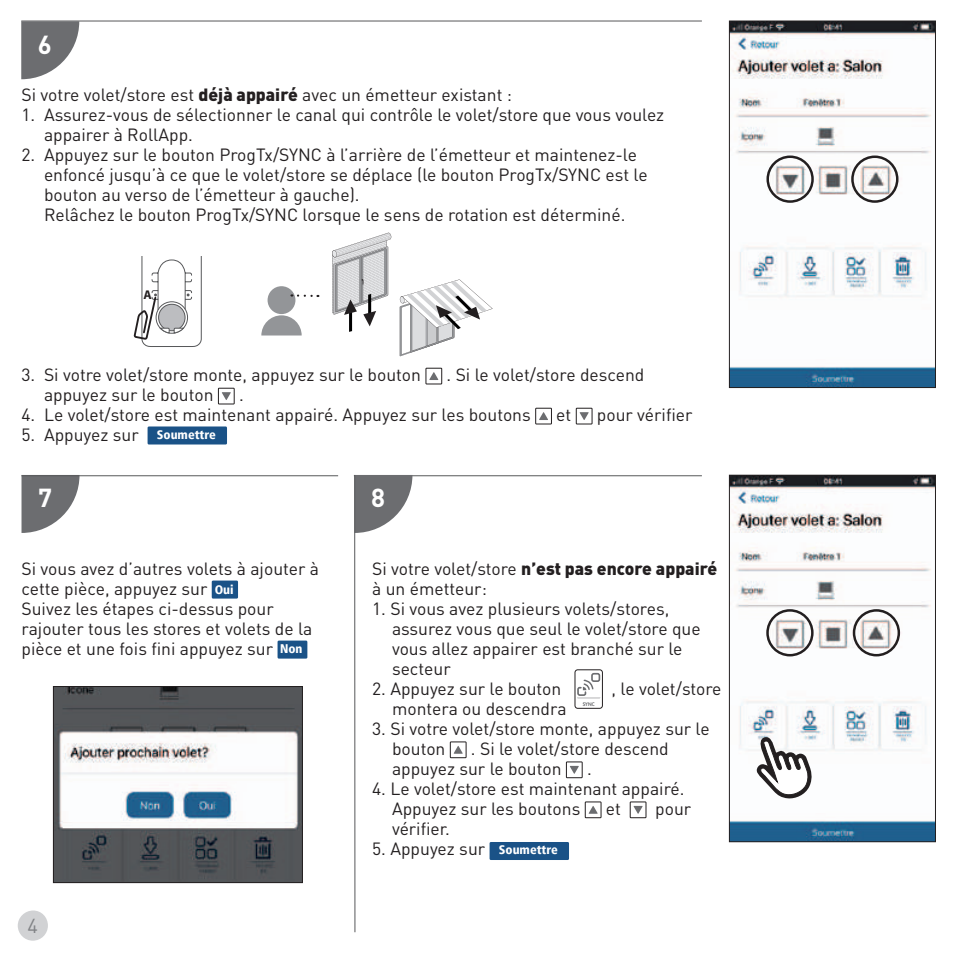
<style>
.page{position:relative;width:957px;height:957px;background:#fff}
.page>*{position:absolute;margin:0;border:0;box-sizing:border-box;transform-origin:0 0}
.t1{font:700 25.75px "DIN Pro";color:#fff}
.t2{font:20px "DIN Pro";color:#808285}
.t3{font:17.5px/20px "DIN Pro";color:#231f20}
.t4{font:700 12.75px "Myriad Pro";color:#231f20}
.t5{font:800 4.75px "Futura LT";color:#6c6d70}
.s1{font-weight:900}
.s2{font-family:"Frutiger LT";font-weight:900;font-stretch:condensed;font-size:12.5px;color:#fff}
</style>
<div class="page">
<hr style="left:354px;top:475px;width:348px;height:1px;background:#57585a">
<hr style="left:21px;top:21px;width:681px;height:1px;background:#57585a">
<svg style="left:21px;top:21px;width:58px;height:58px"></svg>
<svg style="left:355px;top:475px;width:57px;height:58px"></svg>
<svg style="left:22px;top:476px;width:57px;height:57px"></svg>
<hr style="left:354px;top:475px;width:1px;height:457px;background:#57585a">
<hr style="left:22px;top:475px;width:316px;height:1px;background:#57585a">
<div style="left:425px;top:368px;width:17px;height:16px;border:1px solid #231f20"></div>
<svg style="left:429px;top:372px;width:9px;height:8px"></svg>
<div style="left:218px;top:388px;width:17px;height:16px;border:1px solid #231f20"></div>
<svg style="left:222px;top:392px;width:9px;height:8px"></svg>
<div style="left:535px;top:408px;width:17px;height:16px;border:1px solid #231f20"></div>
<svg style="left:539px;top:412px;width:9px;height:8px"></svg>
<div style="left:576px;top:408px;width:16px;height:16px;border:1px solid #231f20"></div>
<svg style="left:579px;top:412px;width:9px;height:8px"></svg>
<div style="left:148px;top:426px;width:79px;height:18px;background:#1a5287"></div>
<div style="left:212px;top:580px;width:26px;height:18px;background:#1a5287"></div>
<div style="left:277px;top:640px;width:30px;height:18px;background:#1a5287"></div>
<svg style="left:577px;top:672px;width:24px;height:27px"></svg>
<div style="left:574px;top:669px;width:29px;height:40px;border:1px solid #231f20;border-radius:3px"></div>
<div style="left:450px;top:741px;width:16px;height:17px;border:1px solid #231f20"></div>
<svg style="left:454px;top:746px;width:9px;height:8px"></svg>
<div style="left:566px;top:761px;width:17px;height:17px;border:1px solid #231f20"></div>
<svg style="left:570px;top:766px;width:9px;height:8px"></svg>
<div style="left:585px;top:801px;width:16px;height:17px;border:1px solid #231f20"></div>
<svg style="left:588px;top:806px;width:9px;height:8px"></svg>
<div style="left:630px;top:801px;width:16px;height:17px;border:1px solid #231f20"></div>
<svg style="left:633px;top:806px;width:9px;height:8px"></svg>
<div style="left:489px;top:842px;width:80px;height:18px;background:#1a5287"></div>
<img style="left:55px;top:688px;width:246px;height:193px">
<div style="left:53px;top:686px;width:250px;height:197px;border:1px solid #231f20"></div>
<svg style="left:400px;top:279px;width:93px;height:77px"></svg>
<hr style="left:349px;top:307px;width:3px;height:24px;background:#000">
<svg style="left:332px;top:233px;width:59px;height:95px"></svg>
<svg style="left:261px;top:315px;width:41px;height:20px"></svg>
<div style="left:267px;top:286px;width:28px;height:28px;background:#939598;border-radius:50%"></div>
<svg style="left:298px;top:294px;width:20px;height:3px"></svg>
<svg style="left:134px;top:256px;width:68px;height:91px"></svg>
<img style="left:731px;top:23px;width:202px;height:363px">
<div style="left:729px;top:21px;width:206px;height:367px;border:1px solid #231f20"></div>
<img style="left:731px;top:477px;width:202px;height:363px">
<div style="left:729px;top:475px;width:206px;height:367px;border:1px solid #231f20"></div>
<div style="left:766px;top:155px;width:48px;height:48px;border:2px solid #231f20;border-radius:50%"></div>
<div style="left:851px;top:155px;width:47px;height:48px;border:2px solid #231f20;border-radius:50%"></div>
<div style="left:766px;top:609px;width:47px;height:47px;border:2px solid #231f20;border-radius:50%"></div>
<div style="left:853px;top:609px;width:47px;height:47px;border:2px solid #231f20;border-radius:50%"></div>
<svg style="left:754px;top:735px;width:59px;height:64px"></svg>
<div style="left:15px;top:908px;width:35px;height:35px;background:#d1d2d4;border-radius:50%"></div>
<div style="left:13px;top:905px;width:40px;height:40px;border:5px solid #fff;border-radius:50%"></div>
<h1 class="t1" style="left:38px;top:27px;width:15px">6</h1>
<p class="t3" style="left:22px;top:84px;width:492px">Si votre volet/store est <span class="s1">déjà appairé</span> avec un émetteur existant :</p>
<p class="t3" style="left:44px;top:104px;width:622px;text-indent:-23px">1. Assurez-vous de sélectionner le canal qui contrôle le volet/store que vous voulez appairer à RollApp.</p>
<p class="t3" style="left:44px;top:144px;width:605px;text-indent:-23px">2. Appuyez sur le bouton ProgTx/SYNC à l’arrière de l’émetteur et maintenez-le enfoncé jusqu’à ce que le volet/store se déplace (le bouton ProgTx/SYNC est le bouton au verso de l’émetteur à gauche).<br>Relâchez le bouton ProgTx/SYNC lorsque le sens de rotation est déterminé.</p>
<p class="t4" style="left:143px;top:286px;width:10px">A</p>
<p class="t3" style="left:22px;top:364px;width:401px">3. Si votre volet/store monte, appuyez sur le bouton</p>
<p class="t3" style="left:446px;top:364px;width:199px">. Si le volet/store descend</p>
<p class="t3" style="left:44px;top:384px;width:171px">appuyez sur le bouton</p>
<p class="t3" style="left:239px;top:384px;width:6px">.</p>
<p class="t3" style="left:22px;top:404px;width:511px">4. Le volet/store est maintenant appairé. Appuyez sur les boutons</p>
<p class="t3" style="left:556px;top:404px;width:17px">et</p>
<p class="t3" style="left:597px;top:404px;width:97px">pour vérifier</p>
<p class="t3" style="left:22px;top:424px;width:196px">5. Appuyez sur <span class="s2">Soumettre</span></p>
<h1 class="t1" style="left:38px;top:480px;width:15px">7</h1>
<h1 class="t1" style="left:371px;top:480px;width:15px">8</h1>
<p class="t3" style="left:22px;top:558px;width:299px">Si vous avez d’autres volets à ajouter à cette pièce, appuyez sur <span class="s2">Oui<br></span>Suivez les étapes ci-dessus pour rajouter tous les stores et volets de la pièce et une fois fini appuyez sur <span class="s2">Non</span></p>
<p class="t3" style="left:372px;top:557px;width:346px">Si votre volet/store <span class="s1">n’est pas encore appairé </span>à un émetteur:</p>
<p class="t3" style="left:392px;top:597px;width:310px;text-indent:-20px">1. Si vous avez plusieurs volets/stores, assurez vous que seul le volet/store que vous allez appairer est branché sur le secteur</p>
<p class="t3" style="left:372px;top:677px;width:191px">2. Appuyez sur le bouton</p>
<p class="t5" style="left:583px;top:701px;width:13px">SYNC</p>
<p class="t3" style="left:611px;top:677px;width:111px">, le volet/store</p>
<p class="t3" style="left:392px;top:697px;width:176px">montera ou descendra</p>
<p class="t3" style="left:392px;top:717px;width:319px;text-indent:-20px">3. Si votre volet/store monte, appuyez sur le bouton</p>
<p class="t3" style="left:392px;top:737px;width:278px;text-indent:79px">. Si le volet/store descend appuyez sur le bouton</p>
<p class="t3" style="left:587px;top:757px;width:6px">.</p>
<p class="t3" style="left:392px;top:777px;width:294px;text-indent:-20px">4. Le volet/store est maintenant appairé.<br>Appuyez sur les boutons</p>
<p class="t3" style="left:606px;top:797px;width:17px">et</p>
<p class="t3" style="left:655px;top:797px;width:38px">pour</p>
<p class="t2" style="left:28px;top:912px;width:12px">4</p>
<p class="t3" style="left:392px;top:817px;width:59px">vérifier.</p>
<p class="t3" style="left:372px;top:837px;width:187px">5. Appuyez sur <span class="s2">Soumettre</span></p>
</div>
